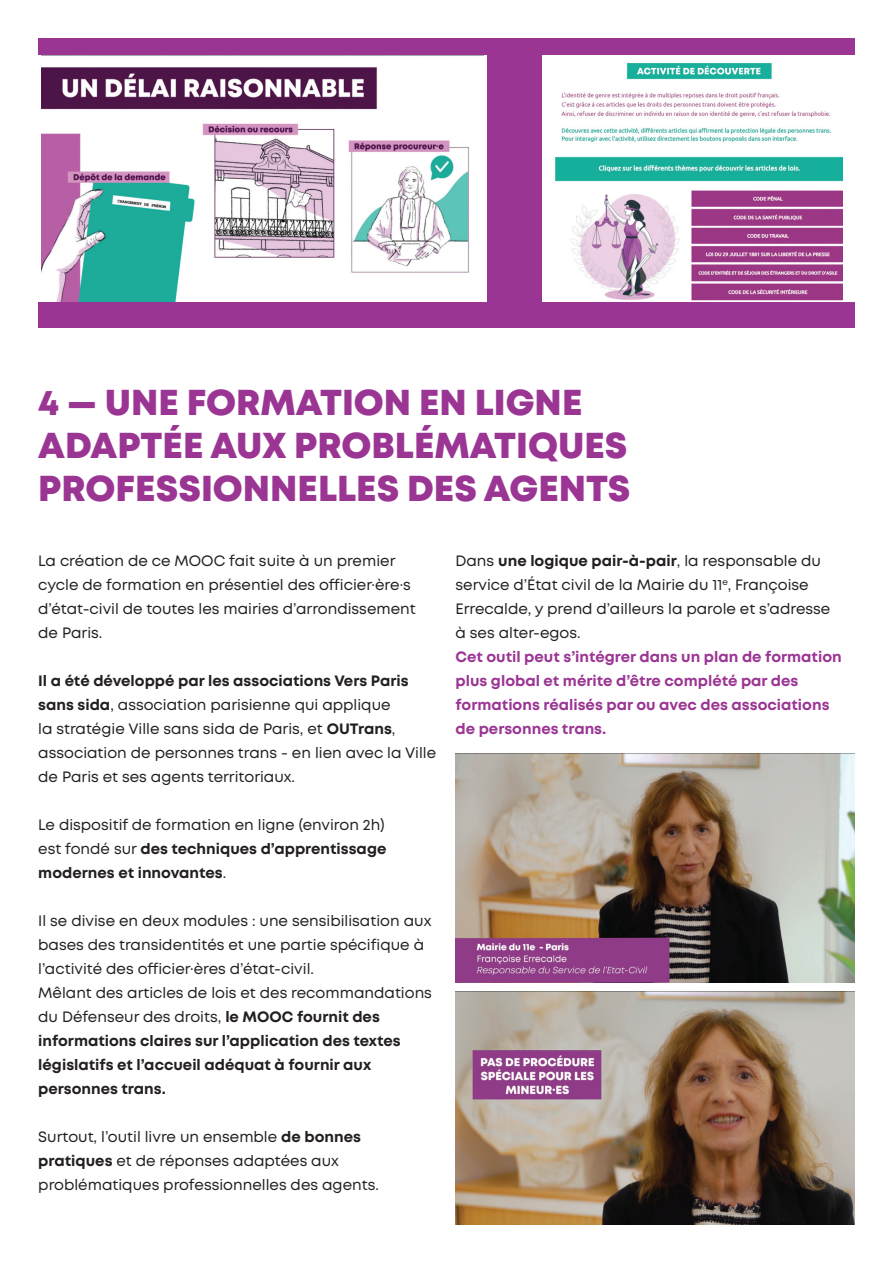
<style>
.page{position:relative;width:893px;height:1263px;background:#fff}
.page>*{position:absolute;margin:0;border:0;box-sizing:border-box;transform-origin:0 0}
.t1{font:800 36px "Mont";color:#9b3594}
.t2{font:15px/24px "Mont";color:#231f20}
.t3{font:700 15px/24px "Mont";color:#231f20}
.t4{font:700 15px/24px "Mont";color:#9b3594}
.s1{font-weight:700}
.s2{font-weight:400}
</style>
<div class="page">
<div style="left:38px;top:38px;width:817px;height:289px;background:#9b3594"></div>
<img style="left:455px;top:753px;width:400px;height:230px">
<img style="left:456px;top:992px;width:399px;height:233px">
<div style="left:542px;top:55px;width:313px;height:247px;background:#fff"></div>
<img style="left:556px;top:63px;width:287px;height:238px">
<img style="left:41px;top:55px;width:443px;height:247px">
<p class="t1" style="left:38px;top:378px;width:546px">4 — UNE FORMATION EN LIGNE</p>
<p class="t1" style="left:38px;top:422px;width:591px">ADAPTÉE AUX PROBLÉMATIQUES</p>
<p class="t1" style="left:38px;top:465px;width:594px">PROFESSIONNELLES DES AGENTS</p>
<p class="t2" style="left:38px;top:549px;width:379px">La création de ce MOOC fait suite à un premier cycle de formation en présentiel des officier·ère·s d’état-civil de toutes les mairies d’arrondissement de Paris.</p>
<p class="t2" style="left:38px;top:669px;width:399px"><span class="s1">Il a été développé par les associations Vers Paris sans sida</span>, association parisienne qui applique<br>la stratégie Ville sans sida de Paris, et <span class="s1">OUTrans</span>, association de personnes trans - en lien avec la Ville de Paris et ses agents territoriaux.</p>
<p class="t2" style="left:38px;top:813px;width:350px">Le dispositif de formation en ligne (environ 2h) est fondé sur <span class="s1">des techniques d’apprentissage modernes et innovantes</span>.</p>
<p class="t2" style="left:38px;top:909px;width:395px">Il se divise en deux modules : une sensibilisation aux bases des transidentités et une partie spécifique à l’activité des officier·ères d’état-civil.</p>
<p class="t3" style="left:38px;top:981px;width:395px"><span class="s2">Mêlant des articles de lois et des recommandations du Défenseur des droits,</span> le MOOC fournit des informations claires sur l’application des textes législatifs et l’accueil adéquat à fournir aux personnes trans.</p>
<p class="t2" style="left:38px;top:1125px;width:342px">Surtout, l’outil livre un ensemble <span class="s1">de bonnes pratiques</span> et de réponses adaptées aux problématiques professionnelles des agents.</p>
<p class="t2" style="left:455px;top:549px;width:376px">Dans <span class="s1">une logique pair-à-pair</span>, la responsable du service d’État civil de la Mairie du 11<sup>e</sup>, Françoise<br>Errecalde, y prend d’ailleurs la parole et s’adresse</p>
<p class="t2" style="left:455px;top:621px;width:127px">à ses alter-egos.</p>
<p class="t4" style="left:455px;top:645px;width:388px">Cet outil peut s’intégrer dans un plan de formation plus global et mérite d’être complété par des formations réalisés par ou avec des associations</p>
<p class="t4" style="left:455px;top:717px;width:152px">de personnes trans.</p>
</div>
